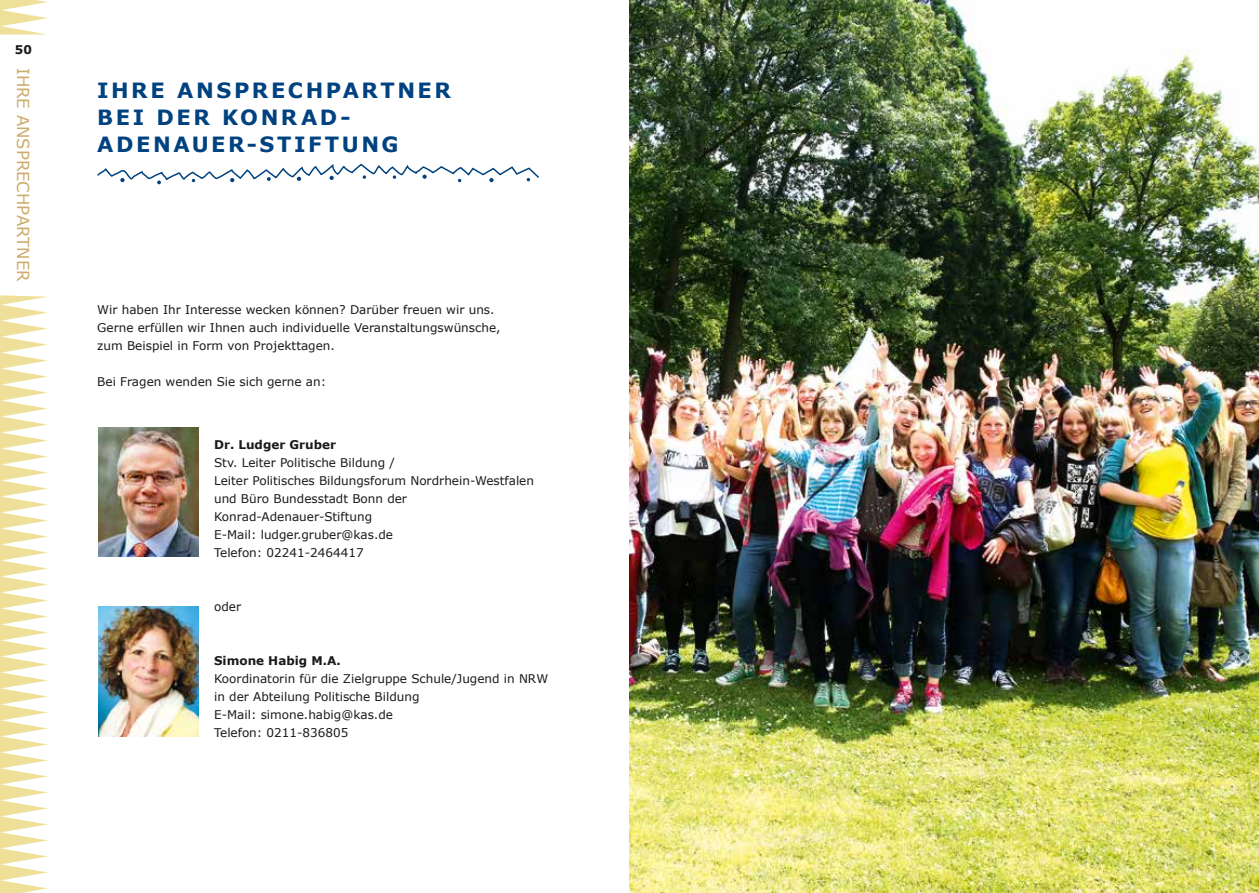
<style>
.page{position:relative;width:1259px;height:893px;background:#fff}
.page>*{position:absolute;margin:0;border:0;box-sizing:border-box;transform-origin:0 0}
.t1{font:700 21px/27px "Verdana";letter-spacing:.12em;color:#004180}
.t2{font:16.5px "Verdana";color:#ccac68}
.t3{font:12px/18px "Verdana";color:#1a1a18}
.t4{font:700 12px "Verdana";color:#1a1a18}
</style>
<div class="page">
<img style="left:629px;top:0;width:630px;height:893px">
<img style="left:98px;top:427px;width:101px;height:130px">
<img style="left:98px;top:606px;width:101px;height:131px">
<svg style="left:97px;top:163px;width:442px;height:21px"></svg>
<svg style="left:0;top:295px;width:48px;height:598px"></svg>
<svg style="left:0;top:0;width:48px;height:35px"></svg>
<p class="t4" style="left:15px;top:42px;width:19px">50</p>
<h2 class="t2" style="left:34px;top:68px;width:216px;rotate:90deg">IHRE ANSPRECHPARTNER</h2>
<h1 class="t1" style="left:97px;top:76px;width:355px">IHRE ANSPRECHPARTNER<br>BEI DER KONRAD -<br>ADENAUER-STIFTUNG</h1>
<p class="t3" style="left:97px;top:300px;width:405px">Wir haben Ihr Interesse wecken können? Darüber freuen wir uns.<br>Gerne erfüllen wir Ihnen auch individuelle Veranstaltungswünsche, zum Beispiel in Form von Projekttagen.</p>
<p class="t3" style="left:97px;top:372px;width:230px">Bei Fragen wenden Sie sich gerne an:</p>
<p class="t4" style="left:214px;top:437px;width:123px">DR. LUDGER GRUBER</p>
<p class="t3" style="left:214px;top:453px;width:321px">Stv. Leiter Politische Bildung /<br>Leiter Politisches Bildungsforum Nordrhein-Westfalen und Büro Bundesstadt Bonn der Konrad-Adenauer-Stiftung<br>E-Mail: ludger.gruber@kas.de<br>Telefon: 02241-2464417</p>
<p class="t3" style="left:214px;top:597px;width:29px">oder</p>
<p class="t4" style="left:214px;top:653px;width:128px">SIMONE HABIG M.A.</p>
<p class="t3" style="left:214px;top:669px;width:336px">Koordinatorin für die Zielgruppe Schule/Jugend in NRW in der Abteilung Politische Bildung<br>E-Mail: simone.habig@kas.de<br>Telefon: 0211-836805</p>
</div>
